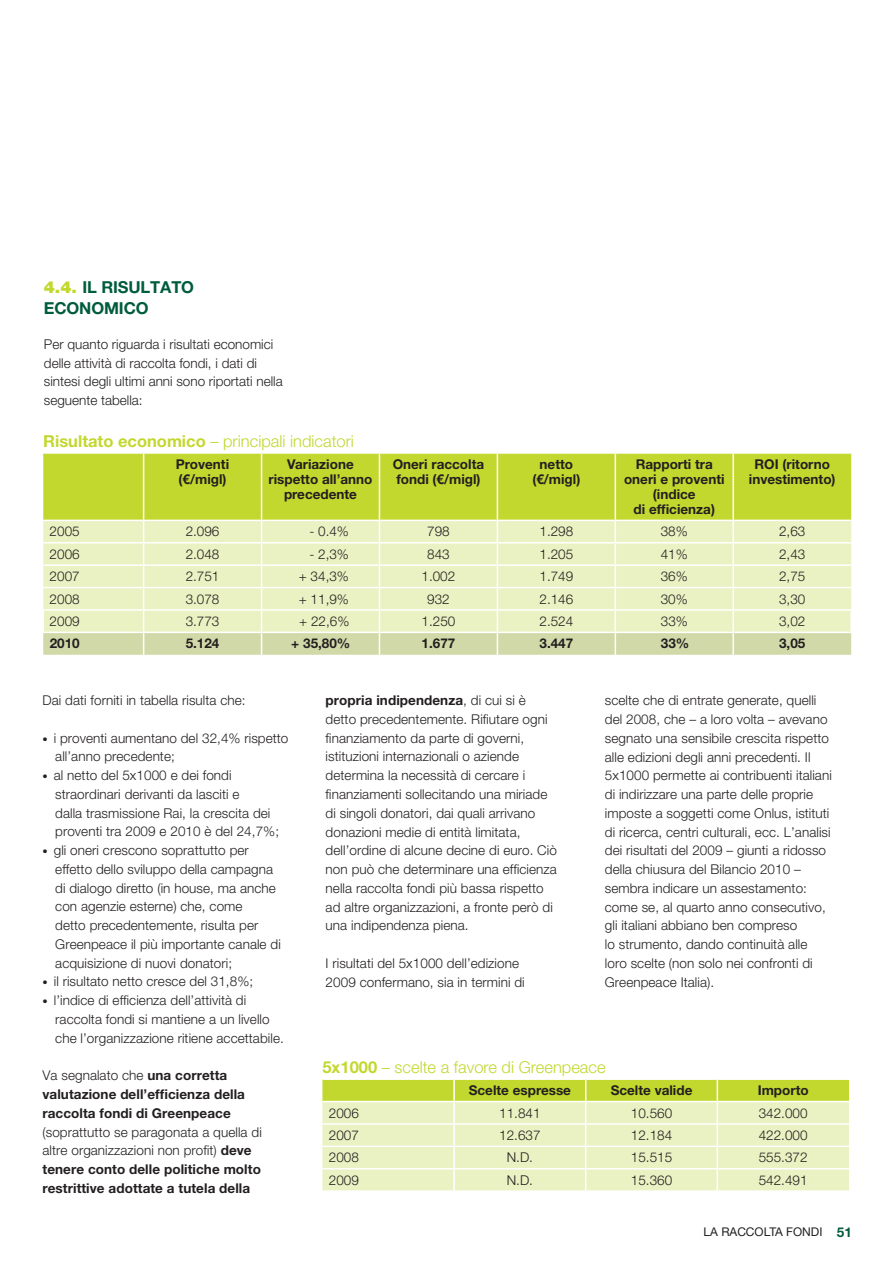
<style>
.page{position:relative;width:893px;height:1263px;background:#fff}
.page>*{position:absolute;margin:0;border:0;box-sizing:border-box;transform-origin:0 0}
.t1{font:300 16.5px "Helvetica Neue LT Std";color:#c2d82e}
.t2{font:700 16.5px/21.6px "Helvetica Neue LT Std";letter-spacing:-.01em;color:#005c3e}
.t3{font:300 13.5px/18.8px "Helvetica Neue LT Std";letter-spacing:.005em;color:#231f20}
.t4{font:700 13.5px/15px "Helvetica Neue LT Std";color:#231f20}
.t5{font:700 13.5px "Helvetica Neue LT Std";color:#005c3e}
.t6{font:12px "Helvetica Neue LT Std";color:#231f20}
.s1{font-weight:900;color:#c2d82e}
.s2{font-weight:700}
.s3{font-size:10.5px}
.s4{font-weight:300}
</style>
<div class="page">
<div style="left:43px;top:454px;width:808px;height:66px;background:#c2d82e"></div>
<hr style="left:143px;top:454px;width:1px;height:66px;background:#fff">
<hr style="left:261px;top:454px;width:1px;height:66px;background:#fff">
<hr style="left:379px;top:454px;width:1px;height:66px;background:#fff">
<hr style="left:497px;top:454px;width:1px;height:66px;background:#fff">
<hr style="left:615px;top:454px;width:1px;height:66px;background:#fff">
<hr style="left:732px;top:454px;width:2px;height:66px;background:#fff">
<svg style="left:43px;top:521px;width:808px;height:134px;background:#e7eec2"></svg>
<svg style="left:322px;top:1080px;width:527px;height:110px;background:#e3eda9"></svg>
<hr style="left:322px;top:1101px;width:132px;height:1px;background:#fff">
<hr style="left:454px;top:1101px;width:132px;height:1px;background:#fff">
<hr style="left:586px;top:1101px;width:131px;height:1px;background:#fff">
<hr style="left:717px;top:1101px;width:132px;height:1px;background:#fff">
<p class="t2" style="left:44px;top:276px;width:152px"><span class="s1">4.4.</span> IL RISULTATO<br>ECONOMICO</p>
<p class="t3" style="left:44px;top:334px;width:240px">Per quanto riguarda i risultati economici delle attività di raccolta fondi, i dati di sintesi degli ultimi anni sono riportati nella seguente tabella:</p>
<p class="t1" style="left:43px;top:431px;width:312px"><span class="s2">Risultato economico</span> – principali indicatori</p>
<p class="t4" style="left:176px;top:456px;width:55px">Proventi (€/migl)</p>
<p class="t4" style="left:269px;top:456px;width:105px;text-align:center">Variazione rispetto all’anno precedente</p>
<p class="t4" style="left:393px;top:456px;width:93px">Oneri raccolta fondi (€/migl)</p>
<p class="t4" style="left:532px;top:456px;width:49px;text-align:center">netto (€/migl)</p>
<p class="t4" style="left:624px;top:456px;width:102px;text-align:center">Rapporti tra oneri e proventi (indice<br>di efficienza)</p>
<p class="t4" style="left:749px;top:456px;width:88px;text-align:center">ROI (ritorno investimento)</p>
<p class="t3" style="left:50px;top:522px;width:32px">2005</p>
<p class="t3" style="left:186px;top:522px;width:35px">2.096</p>
<p class="t3" style="left:309px;top:522px;width:41px">- 0.4%</p>
<p class="t3" style="left:427px;top:522px;width:24px">798</p>
<p class="t3" style="left:539px;top:522px;width:35px">1.298</p>
<p class="t3" style="left:661px;top:522px;width:29px">38%</p>
<p class="t3" style="left:779px;top:522px;width:28px">2,63</p>
<p class="t3" style="left:50px;top:544px;width:32px">2006</p>
<p class="t3" style="left:186px;top:544px;width:35px">2.048</p>
<p class="t3" style="left:309px;top:544px;width:41px">- 2,3%</p>
<p class="t3" style="left:427px;top:544px;width:24px">843</p>
<p class="t3" style="left:539px;top:544px;width:35px">1.205</p>
<p class="t3" style="left:661px;top:544px;width:29px">41%</p>
<p class="t3" style="left:779px;top:544px;width:28px">2,43</p>
<p class="t3" style="left:50px;top:567px;width:32px">2007</p>
<p class="t3" style="left:186px;top:567px;width:35px">2.751</p>
<p class="t3" style="left:299px;top:567px;width:52px">+ 34,3%</p>
<p class="t3" style="left:422px;top:567px;width:35px">1.002</p>
<p class="t3" style="left:539px;top:567px;width:35px">1.749</p>
<p class="t3" style="left:661px;top:567px;width:29px">36%</p>
<p class="t3" style="left:779px;top:567px;width:28px">2,75</p>
<p class="t3" style="left:50px;top:589px;width:32px">2008</p>
<p class="t3" style="left:186px;top:589px;width:35px">3.078</p>
<p class="t3" style="left:299px;top:589px;width:52px">+ 11,9%</p>
<p class="t3" style="left:427px;top:589px;width:24px">932</p>
<p class="t3" style="left:539px;top:589px;width:35px">2.146</p>
<p class="t3" style="left:661px;top:589px;width:29px">30%</p>
<p class="t3" style="left:779px;top:589px;width:28px">3,30</p>
<p class="t3" style="left:50px;top:611px;width:32px">2009</p>
<p class="t3" style="left:186px;top:611px;width:35px">3.773</p>
<p class="t3" style="left:299px;top:611px;width:52px">+ 22,6%</p>
<p class="t3" style="left:422px;top:611px;width:35px">1.250</p>
<p class="t3" style="left:539px;top:611px;width:35px">2.524</p>
<p class="t3" style="left:661px;top:611px;width:29px">33%</p>
<p class="t3" style="left:779px;top:611px;width:28px">3,02</p>
<p class="t4" style="left:50px;top:636px;width:32px">2010</p>
<p class="t4" style="left:186px;top:636px;width:35px">5.124</p>
<p class="t4" style="left:291px;top:636px;width:61px">+ 35,80%</p>
<p class="t4" style="left:422px;top:636px;width:35px">1.677</p>
<p class="t4" style="left:539px;top:636px;width:35px">3.447</p>
<p class="t4" style="left:661px;top:636px;width:30px">33%</p>
<p class="t4" style="left:779px;top:636px;width:28px">3,05</p>
<p class="t3" style="left:43px;top:691px;width:205px">Dai dati forniti in tabella risulta che:</p>
<p class="t3" style="left:55px;top:728px;width:235px;text-indent:-13px"><span class="s3">•</span> i proventi aumentano del 32,4% rispetto all’anno precedente;</p>
<p class="t3" style="left:55px;top:766px;width:225px;text-indent:-13px"><span class="s3">•</span> al netto del 5x1000 e dei fondi straordinari derivanti da lasciti e<br>dalla trasmissione Rai, la crescita dei proventi tra 2009 e 2010 è del 24,7%;</p>
<p class="t3" style="left:55px;top:841px;width:227px;text-indent:-13px"><span class="s3">•</span> gli oneri crescono soprattutto per effetto dello sviluppo della campagna di dialogo diretto (in house, ma anche con agenzie esterne) che, come<br>detto precedentemente, risulta per Greenpeace il più importante canale di acquisizione di nuovi donatori;</p>
<p class="t3" style="left:43px;top:972px;width:212px"><span class="s3">•</span> il risultato netto cresce del 31,8%;</p>
<p class="t3" style="left:55px;top:991px;width:230px;text-indent:-13px"><span class="s3">•</span> l’indice di efficienza dell’attività di raccolta fondi si mantiene a un livello che l’organizzazione ritiene accettabile.</p>
<p class="t4" style="left:43px;top:1066px;width:204px;line-height:18.8px"><span class="s4">Va segnalato che</span> una corretta valutazione dell’efficienza della raccolta fondi di Greenpeace</p>
<p class="t4" style="left:43px;top:1122px;width:221px;line-height:18.8px"><span class="s4">(soprattutto se paragonata a quella di altre organizzazioni non profit)</span> deve tenere conto delle politiche molto restrittive adottate a tutela della</p>
<p class="t3" style="left:326px;top:691px;width:233px"><span class="s2">propria indipendenza</span>, di cui si è detto precedentemente. Rifiutare ogni finanziamento da parte di governi, istituzioni internazionali o aziende determina la necessità di cercare i finanziamenti sollecitando una miriade di singoli donatori, dai quali arrivano donazioni medie di entità limitata, dell’ordine di alcune decine di euro. Ciò non può che determinare una efficienza nella raccolta fondi più bassa rispetto ad altre organizzazioni, a fronte però di una indipendenza piena.</p>
<p class="t3" style="left:326px;top:953px;width:201px">I risultati del 5x1000 dell’edizione<br>2009 confermano, sia in termini di</p>
<p class="t3" style="left:605px;top:691px;width:228px">scelte che di entrate generate, quelli del 2008, che – a loro volta – avevano segnato una sensibile crescita rispetto alle edizioni degli anni precedenti. Il 5x1000 permette ai contribuenti italiani di indirizzare una parte delle proprie imposte a soggetti come Onlus, istituti di ricerca, centri culturali, ecc. L’analisi dei risultati del 2009 – giunti a ridosso della chiusura del Bilancio 2010 – sembra indicare un assestamento: come se, al quarto anno consecutivo, gli italiani abbiano ben compreso<br>lo strumento, dando continuità alle loro scelte (non solo nei confronti di Greenpeace Italia).</p>
<p class="t1" style="left:322px;top:1057px;width:285px"><span class="s2">5x1000</span> – scelte a favore di Greenpeace</p>
<p class="t4" style="left:469px;top:1082px;width:104px">Scelte espresse</p>
<p class="t4" style="left:611px;top:1082px;width:83px">Scelte valide</p>
<p class="t4" style="left:758px;top:1082px;width:52px">Importo</p>
<p class="t3" style="left:329px;top:1103px;width:32px">2006</p>
<p class="t3" style="left:499px;top:1103px;width:43px">11.841</p>
<p class="t3" style="left:631px;top:1103px;width:43px">10.560</p>
<p class="t3" style="left:759px;top:1103px;width:50px">342.000</p>
<p class="t3" style="left:329px;top:1125px;width:32px">2007</p>
<p class="t3" style="left:499px;top:1125px;width:43px">12.637</p>
<p class="t3" style="left:631px;top:1125px;width:43px">12.184</p>
<p class="t3" style="left:759px;top:1125px;width:50px">422.000</p>
<p class="t3" style="left:329px;top:1148px;width:32px">2008</p>
<p class="t3" style="left:507px;top:1148px;width:28px">N.D.</p>
<p class="t3" style="left:631px;top:1148px;width:43px">15.515</p>
<p class="t3" style="left:759px;top:1148px;width:50px">555.372</p>
<p class="t3" style="left:329px;top:1170px;width:32px">2009</p>
<p class="t3" style="left:507px;top:1170px;width:28px">N.D.</p>
<p class="t3" style="left:631px;top:1170px;width:43px">15.360</p>
<p class="t3" style="left:759px;top:1170px;width:50px">542.491</p>
<p class="t6" style="left:703px;top:1225px;width:35px">LA RACCOLTA</p>
<p class="t6" style="left:786px;top:1225px;width:15px">FONDI</p>
<p class="t5" style="left:837px;top:1224px;width:17px">51</p>
</div>
